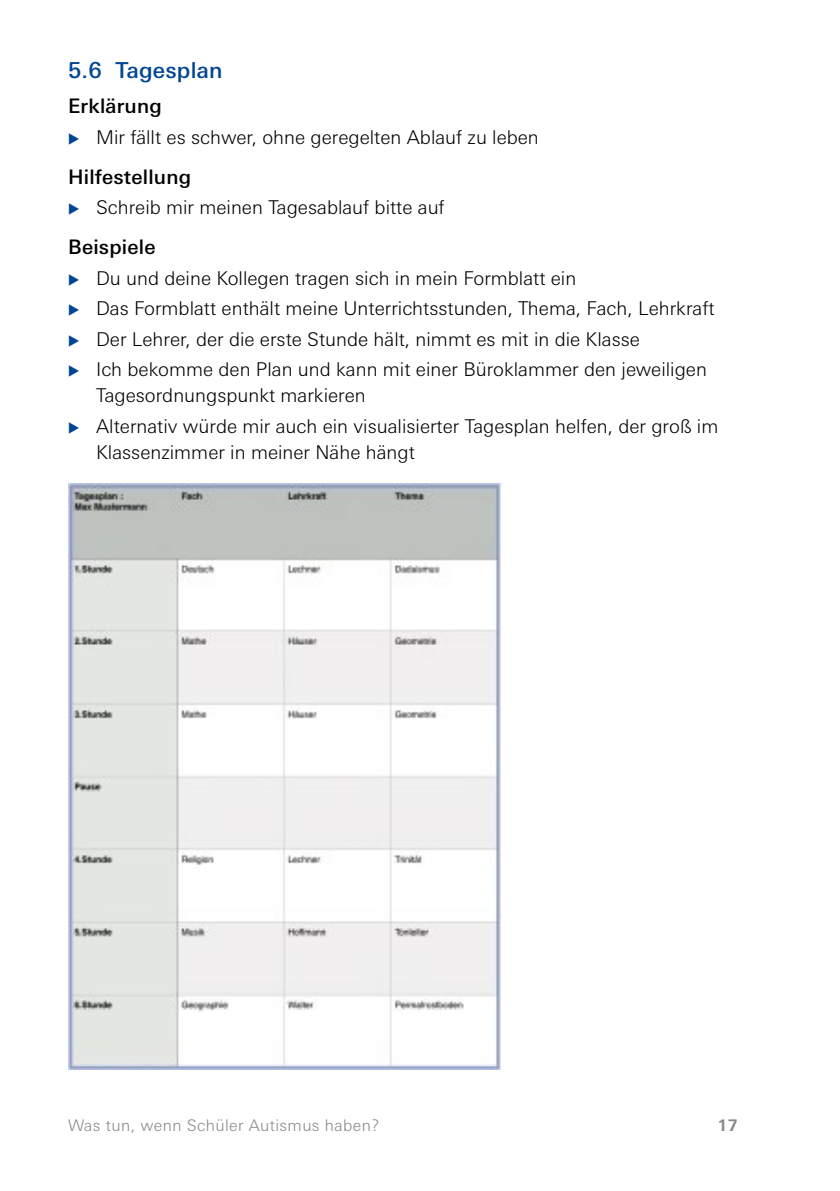
<style>
.page{position:relative;width:840px;height:1191px;background:#fff}
.page>*{position:absolute;margin:0;border:0;box-sizing:border-box;transform-origin:0 0}
.t1{font:500 22px "LT Univers Basic";letter-spacing:.01em;color:#004595}
.t2{font:500 20px "LT Univers Basic";letter-spacing:.01em;color:#000}
.t3{font:300 19px/30.6px "LT Univers Basic";color:#000}
.t4{font:300 16px "LT Univers Basic";letter-spacing:.025em;color:#87888a}
.t5{font:700 16px "LT Univers Basic";color:#87888a}
</style>
<div class="page">
<img style="left:68px;top:483px;width:433px;height:586px">
<p class="t1" style="left:68px;top:57px;width:156px">5.6 Tagesplan</p>
<p class="t2" style="left:68px;top:95px;width:95px">Erklärung</p>
<p class="t3" style="left:96px;top:122px;width:444px">Mir fällt es schwer, ohne geregelten Ablauf zu leben</p>
<p class="t2" style="left:68px;top:165px;width:124px">Hilfestellung</p>
<p class="t3" style="left:96px;top:192px;width:350px">Schreib mir meinen Tagesablauf bitte auf</p>
<p class="t2" style="left:68px;top:235px;width:89px">Beispiele</p>
<p class="t3" style="left:96px;top:262px;width:619px">Du und deine Kollegen tragen sich in mein Formblatt ein<br>Das Formblatt enthält meine Unterrichtsstunden, Thema, Fach, Lehrkraft Der Lehrer, der die erste Stunde hält, nimmt es mit in die Klasse<br>Ich bekomme den Plan und kann mit einer Büroklammer den jeweiligen</p>
<p class="t3" style="left:96px;top:380px;width:623px">Tagesordnungspunkt markieren<br>Alternativ würde mir auch ein visualisierter Tagesplan helfen, der groß im</p>
<p class="t3" style="left:96px;top:437px;width:320px">Klassenzimmer in meiner Nähe hängt</p>
<p class="t4" style="left:68px;top:1116px;width:312px">Was tun, wenn Schüler Autismus haben?</p>
<p class="t5" style="left:717px;top:1116px;width:22px">17</p>
</div>
